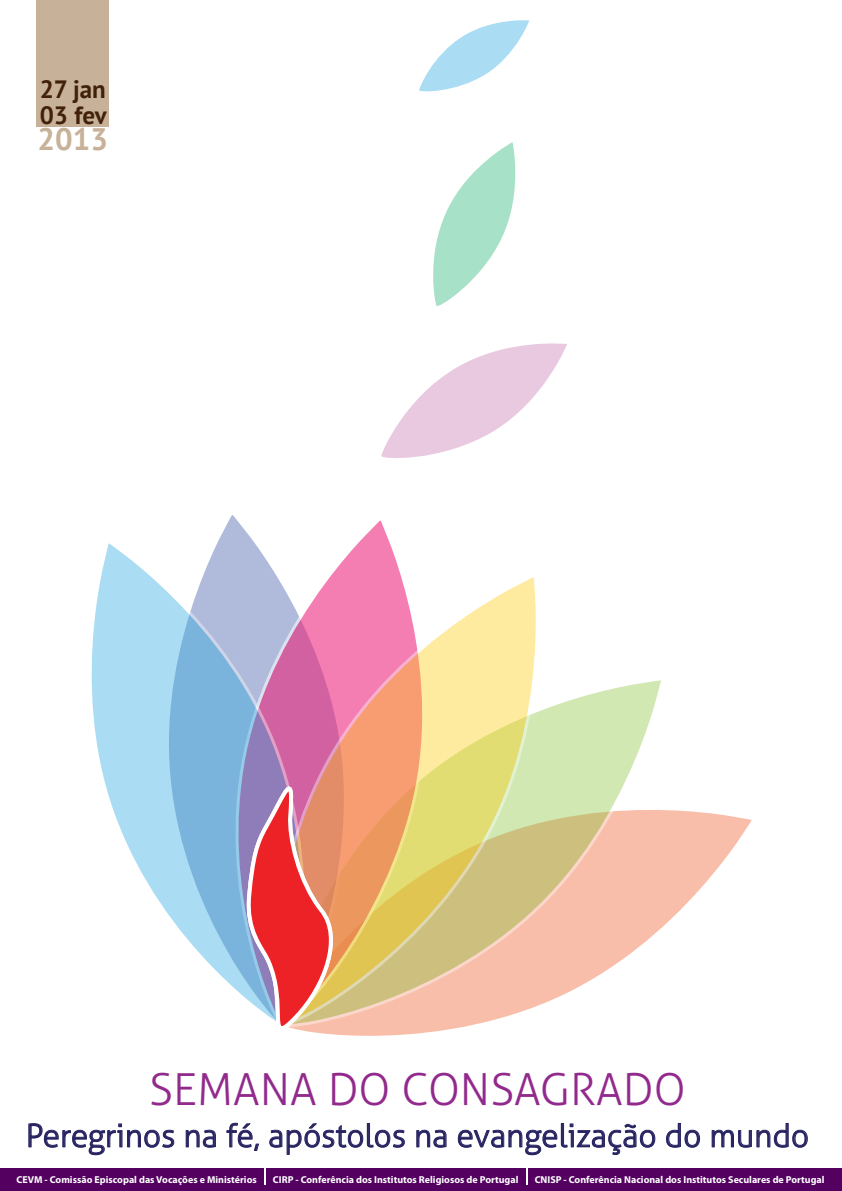
<style>
.page{position:relative;width:842px;height:1191px;background:#fff}
.page>*{position:absolute;margin:0;border:0;box-sizing:border-box;transform-origin:0 0}
.t1{font:300 44.2px "Aller";color:#922a8d}
.t2{font:300 31.8px "Aller";color:#272361}
.t3{font:700 31px "PT Sans";color:#c7b299}
.t4{font:700 25px/26px "PT Sans";color:#42210b}
.t5{font:700 10px "Myriad Pro";color:#fff}
</style>
<div class="page">
<div style="left:36px;top:0;width:73px;height:126px;background:#c7b299"></div>
<div style="left:0;top:1168px;width:842px;height:23px;background:#530060"></div>
<svg style="left:306px;top:810px;width:446px;height:226px"></svg>
<svg style="left:347px;top:680px;width:318px;height:347px"></svg>
<svg style="left:236px;top:519px;width:165px;height:56px"></svg>
<svg style="left:91px;top:541px;width:214px;height:458px"></svg>
<svg style="left:274px;top:575px;width:265px;height:451px;background:#e9bb95"></svg>
<svg style="left:381px;top:343px;width:186px;height:115px"></svg>
<svg style="left:433px;top:142px;width:82px;height:164px"></svg>
<svg style="left:419px;top:20px;width:110px;height:71px"></svg>
<svg style="left:28px;top:1123px;width:147px;height:32px"></svg>
<svg style="left:185px;top:1129px;width:31px;height:19px"></svg>
<svg style="left:416px;top:1129px;width:31px;height:19px"></svg>
<svg style="left:666px;top:1122px;width:35px;height:26px"></svg>
<svg style="left:711px;top:1122px;width:97px;height:26px"></svg>
<svg style="left:246px;top:785px;width:88px;height:246px;background:#dc7173"></svg>
<svg style="left:457px;top:1122px;width:199px;height:62px"></svg>
<svg style="left:226px;top:1122px;width:179px;height:62px"></svg>
<h3 class="t4" style="left:40px;top:76px;width:68px">27 jan<br>03 fev</h3>
<h3 class="t3" style="left:38px;top:119px;width:72px">2013</h3>
<h1 class="t1" style="left:149px;top:1063px;width:538px">SEMANA DO CONSAGRADO</h1>
<h2 class="t2" style="left:26px;top:1116px;width:785px">Peregrinos na fé, apóstolos na evangelização do mundo</h2>
<p class="t5" style="left:16px;top:1173px;width:242px">CEVM - Comissão Episcopal das Vocações e Ministérios</p>
<p class="t5" style="left:273px;top:1173px;width:247px">CIRP - Conferência dos Institutos Religiosos de Portugal</p>
<p class="t5" style="left:535px;top:1173px;width:291px">CNISP - Conferência Nacional dos Institutos Seculares de Portugal</p>
</div>
